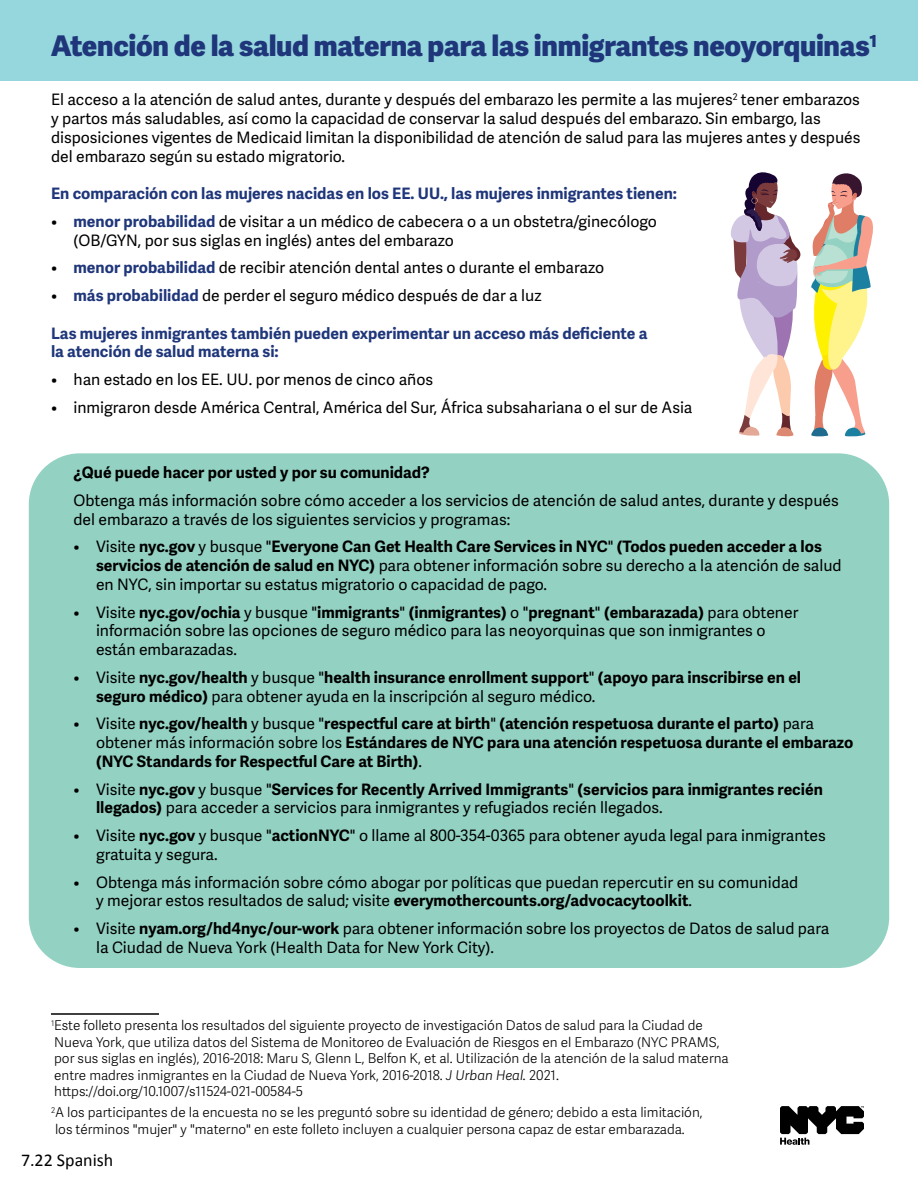
<style>
.page{position:relative;width:918px;height:1188px;background:#fff}
.page>*{position:absolute;margin:0;border:0;box-sizing:border-box;transform-origin:0 0}
.t1{font:800 28.5px "Adelle Sans";letter-spacing:-.01em;color:#1f367a}
.t2{font:18px "Calibri";color:#000}
.t3{font:15.75px/18.8px "Adelle Sans";color:#000}
.t4{font:700 15.75px/18.8px "Adelle Sans";color:#000}
.t5{font:700 15.75px/18.8px "Adelle Sans";color:#1f367a}
.t6{font:300 13.5px/16.5px "Adelle Sans";color:#000}
.s1{font-weight:700;color:#1f367a}
.s2{font-weight:700}
.s3{font-weight:400}
.s4{font-style:italic}
</style>
<div class="page">
<div style="left:0;top:0;width:918px;height:81px;background:#96d7de"></div>
<div style="left:29px;top:453px;width:860px;height:515px;background:#93d2c2;border-radius:51px"></div>
<hr style="left:51px;top:1013px;width:108px;height:2px;background:#000">
<svg style="left:780px;top:1106px;width:84px;height:39px"></svg>
<svg style="left:731px;top:172px;width:142px;height:265px"></svg>
<h1 class="t1" style="left:51px;top:28px;width:828px">Atención de la salud materna para las inmigrantes neoyorquinas<sup>1</sup></h1>
<p class="t3" style="left:51px;top:91px;width:811px">El acceso a la atención de salud antes, durante y después del embarazo les permite a las mujeres<sup>2</sup> tener embarazos y partos más saludables, así como la capacidad de conservar la salud después del embarazo. Sin embargo, las disposiciones vigentes de Medicaid limitan la disponibilidad de atención de salud para las mujeres antes y después del embarazo según su estado migratorio.</p>
<p class="t5" style="left:51px;top:184px;width:628px">En comparación con las mujeres nacidas en los EE. UU., las mujeres inmigrantes tienen:</p>
<p class="t3" style="left:74px;top:212px;width:585px;text-indent:-23px">• <span class="s1">menor probabilidad</span> de visitar a un médico de cabecera o a un obstetra/ginecólogo (OB/GYN, por sus siglas en inglés) antes del embarazo</p>
<p class="t3" style="left:51px;top:259px;width:555px">• <span class="s1">menor probabilidad</span> de recibir atención dental antes o durante el embarazo</p>
<p class="t3" style="left:51px;top:287px;width:492px">• <span class="s1">más probabilidad</span> de perder el seguro médico después de dar a luz</p>
<p class="t5" style="left:51px;top:324px;width:598px">Las mujeres inmigrantes también pueden experimentar un acceso más deficiente a la atención de salud materna si:</p>
<p class="t3" style="left:51px;top:371px;width:384px">• han estado en los EE. UU. por menos de cinco años</p>
<p class="t3" style="left:51px;top:398px;width:643px">• inmigraron desde América Central, América del Sur, África subsahariana o el sur de Asia</p>
<p class="t4" style="left:74px;top:463px;width:358px">¿Qué puede hacer por usted y por su comunidad?</p>
<p class="t3" style="left:74px;top:491px;width:767px">Obtenga más información sobre cómo acceder a los servicios de atención de salud antes, durante y después del embarazo a través de los siguientes servicios y programas:</p>
<p class="t3" style="left:96px;top:538px;width:747px;text-indent:-23px">• Visite <span class="s2">nyc.gov</span> y busque "<span class="s2">Everyone Can Get Health Care Services in NYC</span>" <span class="s2">(Todos pueden acceder a los servicios de atención de salud en NYC)</span> para obtener información sobre su derecho a la atención de salud en NYC, sin importar su estatus migratorio o capacidad de pago.</p>
<p class="t3" style="left:96px;top:603px;width:704px;text-indent:-23px">• Visite <span class="s2">nyc.gov/ochia</span> y busque "<span class="s2">immigrants</span>" <span class="s2">(inmigrantes)</span> o "<span class="s2">pregnant</span>" <span class="s2">(embarazada)</span> para obtener información sobre las opciones de seguro médico para las neoyorquinas que son inmigrantes o están embarazadas.</p>
<p class="t4" style="left:96px;top:668px;width:707px;text-indent:-23px"><span class="s3">• Visite</span> nyc.gov/health <span class="s3">y busque "</span>health insurance enrollment support<span class="s3">"</span> (apoyo para inscribirse en el seguro médico) <span class="s3">para obtener ayuda en la inscripción al seguro médico.</span></p>
<p class="t4" style="left:96px;top:715px;width:759px;text-indent:-23px"><span class="s3">• Visite</span> nyc.gov/health <span class="s3">y busque "</span>respectful care at birth<span class="s3">"</span> (atención respetuosa durante el parto) <span class="s3">para obtener más información sobre los</span> Estándares de NYC para una atención respetuosa durante el embarazo (NYC Standards for Respectful Care at Birth)<span class="s3">.</span></p>
<p class="t4" style="left:96px;top:780px;width:728px;text-indent:-23px"><span class="s3">• Visite</span> nyc.gov <span class="s3">y busque "</span>Services for Recently Arrived Immigrants<span class="s3">"</span> (servicios para inmigrantes recién llegados) <span class="s3">para acceder a servicios para inmigrantes y refugiados recién llegados.</span></p>
<p class="t3" style="left:96px;top:827px;width:731px;text-indent:-23px">• Visite <span class="s2">nyc.gov</span> y busque "<span class="s2">actionNYC</span>" o llame al 800-354-0365 para obtener ayuda legal para inmigrantes gratuita y segura.</p>
<p class="t3" style="left:96px;top:873px;width:704px;text-indent:-23px">• Obtenga más información sobre cómo abogar por políticas que puedan repercutir en su comunidad y mejorar estos resultados de salud; visite <span class="s2">everymothercounts.org/advocacytoolkit</span>.</p>
<p class="t3" style="left:96px;top:920px;width:735px;text-indent:-23px">• Visite <span class="s2">nyam.org/hd4nyc/our-work</span> para obtener información sobre los proyectos de Datos de salud para la Ciudad de Nueva York (Health Data for New York City).</p>
<p class="t6" style="left:51px;top:1018px;width:679px"><sup>1</sup>Este folleto presenta los resultados del siguiente proyecto de investigación Datos de salud para la Ciudad de Nueva York, que utiliza datos del Sistema de Monitoreo de Evaluación de Riesgos en el Embarazo (NYC PRAMS, por sus siglas en inglés), 2016-2018: Maru S, Glenn L, Belfon K, et al. Utilización de la atención de la salud materna entre madres inmigrantes en la Ciudad de Nueva York, 2016-2018. <span class="s4">J Urban Heal.</span> 2021. https://doi.org/10.1007/s11524-021-00584-5</p>
<p class="t6" style="left:55px;top:1105px;width:649px;text-indent:-4px"><sup>2</sup>A los participantes de la encuesta no se les preguntó sobre su identidad de género; debido a esta limitación, los términos "mujer" y "materno" en este folleto incluyen a cualquier persona capaz de estar embarazada.</p>
<p class="t2" style="left:21px;top:1148px;width:94px">7.22 Spanish</p>
</div>
